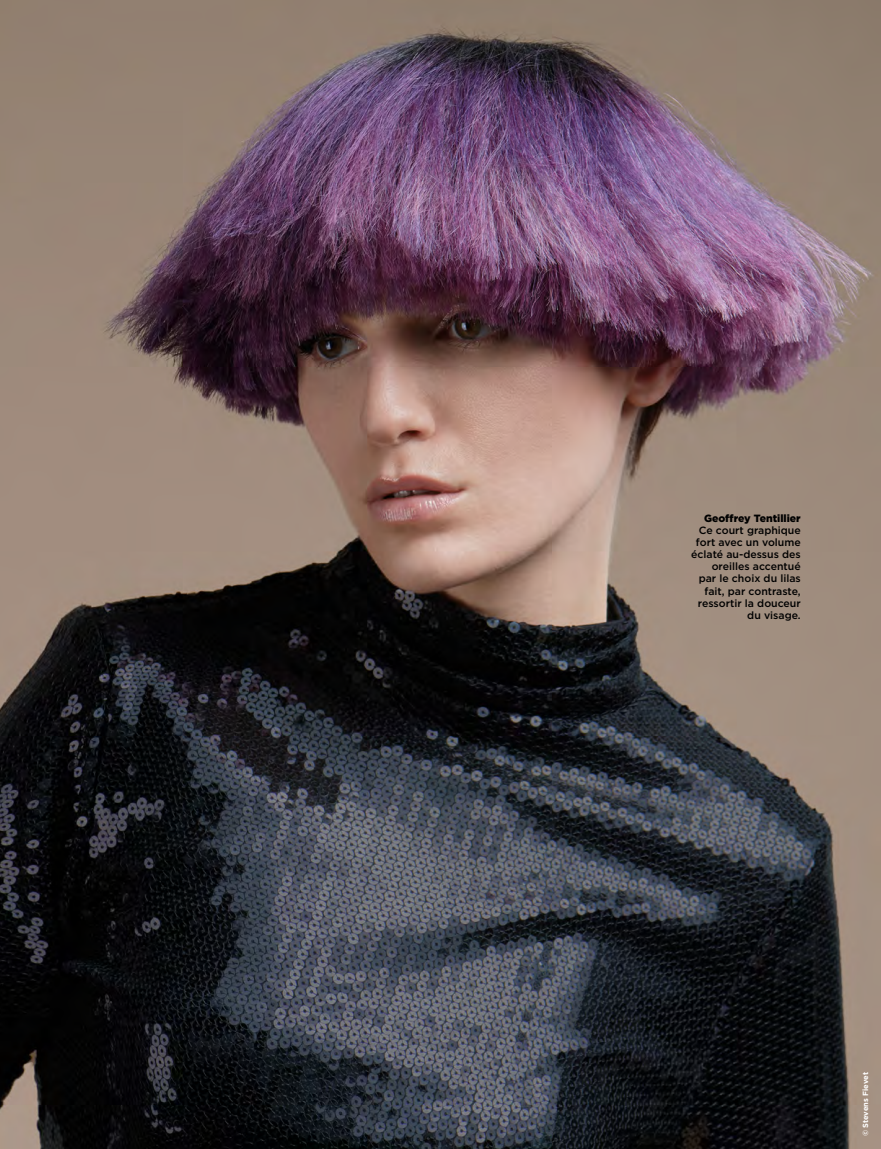
<style>
.page{position:relative;width:881px;height:1149px;background:#fff}
.page>*{position:absolute;margin:0;border:0;box-sizing:border-box;transform-origin:0 0}
.t1{font:500 10.5px/12px "Gotham";color:#000;text-align:right}
.t2{font:900 10.5px "Gotham";color:#000}
.t3{font:700 7.5px "Gotham";color:#fff}
</style>
<div class="page">
<img style="left:0;top:0;width:880px;height:1148px">
<p class="t2" style="left:703px;top:511px;width:98px">Geoffrey Tentillier</p>
<p class="t1" style="left:691px;top:524px;width:111px">Ce court graphique fort avec un volume éclaté au-dessus des oreilles accentué<br>par le choix du lilas fait, par contraste, ressortir la douceur du visage.</p>
<p class="t3" style="left:860px;top:1135px;width:65px;rotate:-90deg">© Stevens Fievet</p>
</div>
